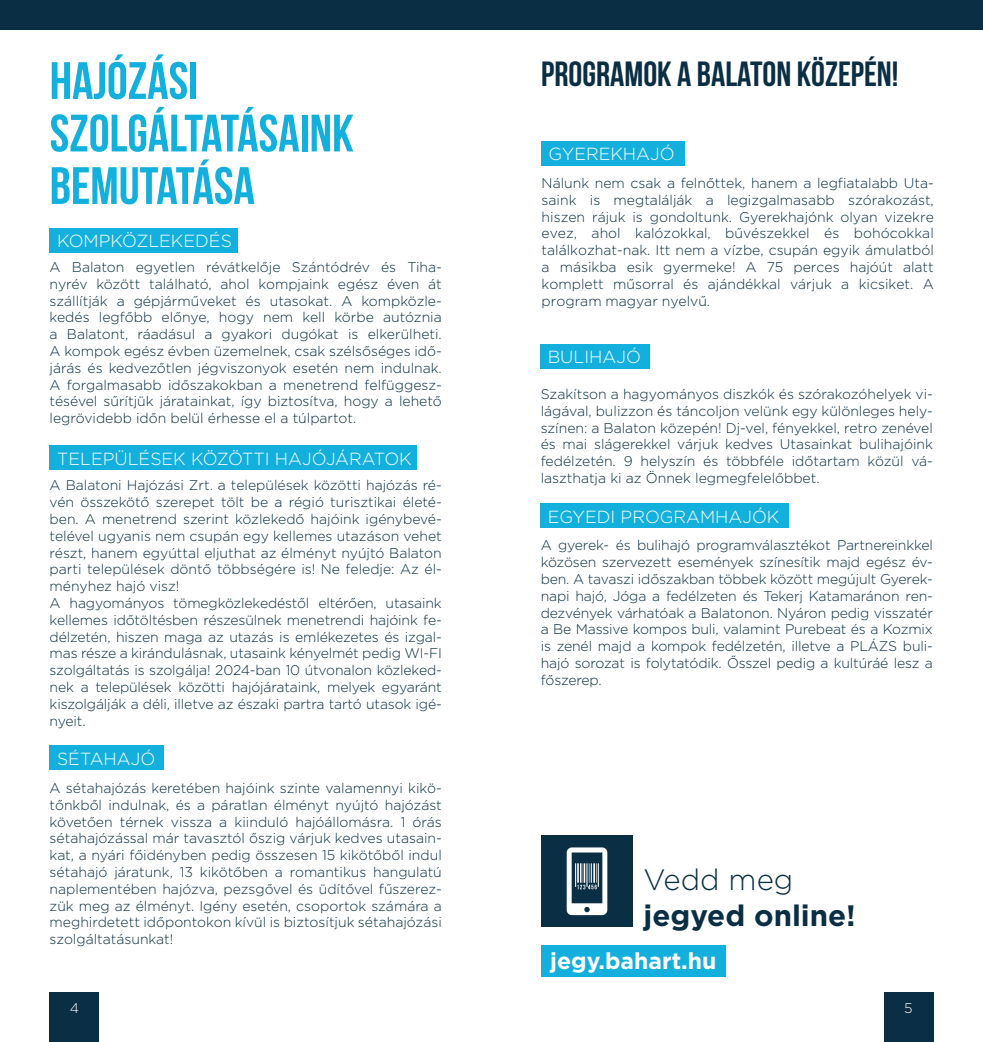
<style>
.page{position:relative;width:983px;height:1042px;background:#fff}
.page>*{position:absolute;margin:0;border:0;box-sizing:border-box;transform-origin:0 0}
.t1{font:700 52.5px/52.5px "Bebas Neue";color:#13b0de}
.t2{font:700 35px "Bebas Neue";color:#0a2e43}
.t3{font:700 29.4px "Gotham";color:#0a2e43}
.t4{font:300 29.4px "Gotham";color:#0a2e43}
.t5{font:700 22.93px "Gotham";color:#fff}
.t6{font:300 17.5px "Gotham";color:#fff}
.t7{font:300 14px/16.8px "Gotham";letter-spacing:-.01em;color:#0a2e43;text-align:justify}
.t8{font:300 14px "Gotham";color:#fff}
</style>
<div class="page">
<div style="left:50px;top:228px;width:188px;height:25px;background:#13b0de"></div>
<div style="left:50px;top:445px;width:367px;height:25px;background:#13b0de"></div>
<div style="left:50px;top:745px;width:114px;height:25px;background:#13b0de"></div>
<div style="left:541px;top:141px;width:144px;height:25px;background:#13b0de"></div>
<div style="left:540px;top:344px;width:109px;height:25px;background:#13b0de"></div>
<div style="left:541px;top:835px;width:91px;height:92px;background:#0a2e43"></div>
<svg style="left:566px;top:847px;width:41px;height:68px"></svg>
<div style="left:541px;top:945px;width:184px;height:31px;background:#13b0de"></div>
<div style="left:540px;top:503px;width:248px;height:25px;background:#13b0de"></div>
<div style="left:50px;top:992px;width:49px;height:50px;background:#0a2e43"></div>
<div style="left:883px;top:992px;width:50px;height:50px;background:#0a2e43"></div>
<div style="left:0;top:0;width:491px;height:30px;background:#0a2e43"></div>
<div style="left:491px;top:0;width:491px;height:30px;background:#0a2e43"></div>
<h1 class="t1" style="left:50px;top:54px;width:305px">HAJÓZÁSI<br>SZOLGÁLTATÁSAINK<br>BEMUTATÁSA</h1>
<p class="t6" style="left:57px;top:230px;width:176px">KOMPKÖZLEKEDÉS</p>
<p class="t7" style="left:50px;top:258px;width:393px">A Balaton egyetlen révátkelője Szántódrév és Tiha&shy;nyrév között található, ahol kompjaink egész éven át szállítják a gépjárműveket és utasokat. A kompközle&shy;kedés legfőbb előnye, hogy nem kell körbe autóznia a Balatont, ráadásul a gyakori dugókat is elkerülheti.<br>A kompok egész évben üzemelnek, csak szélsőséges idő&shy;járás és kedvezőtlen jégviszonyok esetén nem indulnak.<br>A forgalmasabb időszakokban a menetrend felfüggesz&shy;tésével sűrítjük járatainkat, így biztosítva, hogy a lehető legrövidebb időn belül érhesse el a túlpartot.</p>
<p class="t6" style="left:57px;top:447px;width:356px">TELEPÜLÉSEK KÖZÖTTI HAJÓJÁRATOK</p>
<p class="t7" style="left:50px;top:477px;width:393px;text-align:left">A Balatoni Hajózási Zrt. a települések közötti hajózás ré&shy;vén összekötő szerepet tölt be a régió turisztikai életé&shy;ben. A menetrend szerint közlekedő hajóink igénybevé&shy;telével ugyanis nem csupán egy kellemes utazáson vehet részt, hanem egyúttal eljuthat az élményt nyújtó Balaton parti települések döntő többségére is! Ne feledje: Az él&shy;ményhez hajó visz!<br>A hagyományos tömegközlekedéstől eltérően, utasaink kellemes időtöltésben részesülnek menetrendi hajóink fe&shy;délzetén, hiszen maga az utazás is emlékezetes és izgal&shy;mas része a kirándulásnak, utasaink kényelmét pedig WI-FI szolgáltatás is szolgálja! 2024-ban 10 útvonalon közleked&shy;nek a települések közötti hajójárataink, melyek egyaránt kiszolgálják a déli, illetve az északi partra tartó utasok igé&shy;nyeit.</p>
<p class="t6" style="left:57px;top:747px;width:100px">SÉTAHAJÓ</p>
<p class="t7" style="left:50px;top:779px;width:393px">A sétahajózás keretében hajóink szinte valamennyi kikö&shy;tőnkből indulnak, és a páratlan élményt nyújtó hajózást követően térnek vissza a kiinduló hajóállomásra. 1 órás sétahajózással már tavasztól őszig várjuk kedves utasain&shy;kat, a nyári főidényben pedig összesen 15 kikötőből indul sétahajó járatunk, 13 kikötőben a romantikus hangulatú naplementében hajózva, pezsgővel és üdítővel fűszerez&shy;zük meg az élményt. Igény esetén, csoportok számára a meghirdetett időpontokon kívül is biztosítjuk sétahajózási szolgáltatásunkat!</p>
<h2 class="t2" style="left:541px;top:54px;width:359px">PROGRAMOK A BALATON KÖZEPÉN!</h2>
<p class="t6" style="left:548px;top:143px;width:127px">GYEREKHAJÓ</p>
<p class="t7" style="left:541px;top:174px;width:393px">Nálunk nem csak a felnőttek, hanem a legfiatalabb Uta&shy;saink is megtalálják a legizgalmasabb szórakozást, hiszen rájuk is gondoltunk. Gyerekhajónk olyan vizekre evez, ahol kalózokkal, bűvészekkel és bohócokkal találkozhat-nak. Itt nem a vízbe, csupán egyik ámulatból a másikba esik gyermeke! A 75 perces hajóút alatt komplett műsorral és ajándékkal várjuk a kicsiket. A program magyar nyelvű.</p>
<p class="t6" style="left:547px;top:346px;width:95px">BULIHAJÓ</p>
<p class="t7" style="left:540px;top:385px;width:393px">Szakítson a hagyományos diszkók és szórakozóhelyek vi&shy;lágával, bulizzon és táncoljon velünk egy különleges hely&shy;színen: a Balaton közepén! Dj-vel, fényekkel, retro zenével és mai slágerekkel várjuk kedves Utasainkat bulihajóink fedélzetén. 9 helyszín és többféle időtartam közül vá&shy;laszthatja ki az Önnek legmegfelelőbbet.</p>
<p class="t6" style="left:547px;top:505px;width:233px">EGYEDI PROGRAMHAJÓK</p>
<p class="t7" style="left:540px;top:536px;width:393px">A gyerek- és bulihajó programválasztékot Partnereinkkel közösen szervezett események színesítik majd egész év&shy;ben. A tavaszi időszakban többek között megújult Gyerek&shy;napi hajó, Jóga a fedélzeten és Tekerj Katamaránon ren&shy;dezvények várhatóak a Balatonon. Nyáron pedig visszatér a Be Massive kompos buli, valamint Purebeat és a Kozmix is zenél majd a kompok fedélzetén, illetve a PLÁZS buli&shy;hajó sorozat is folytatódik. Ősszel pedig a kultúráé lesz a főszerep.</p>
<h3 class="t4" style="left:643px;top:861px;width:151px">Vedd meg</h3>
<h3 class="t3" style="left:643px;top:895px;width:214px">jegyed online!</h3>
<h3 class="t5" style="left:550px;top:945px;width:168px">jegy.bahart.hu</h3>
<p class="t8" style="left:70px;top:999px;width:11px">4</p>
<p class="t8" style="left:904px;top:999px;width:10px">5</p>
</div>
